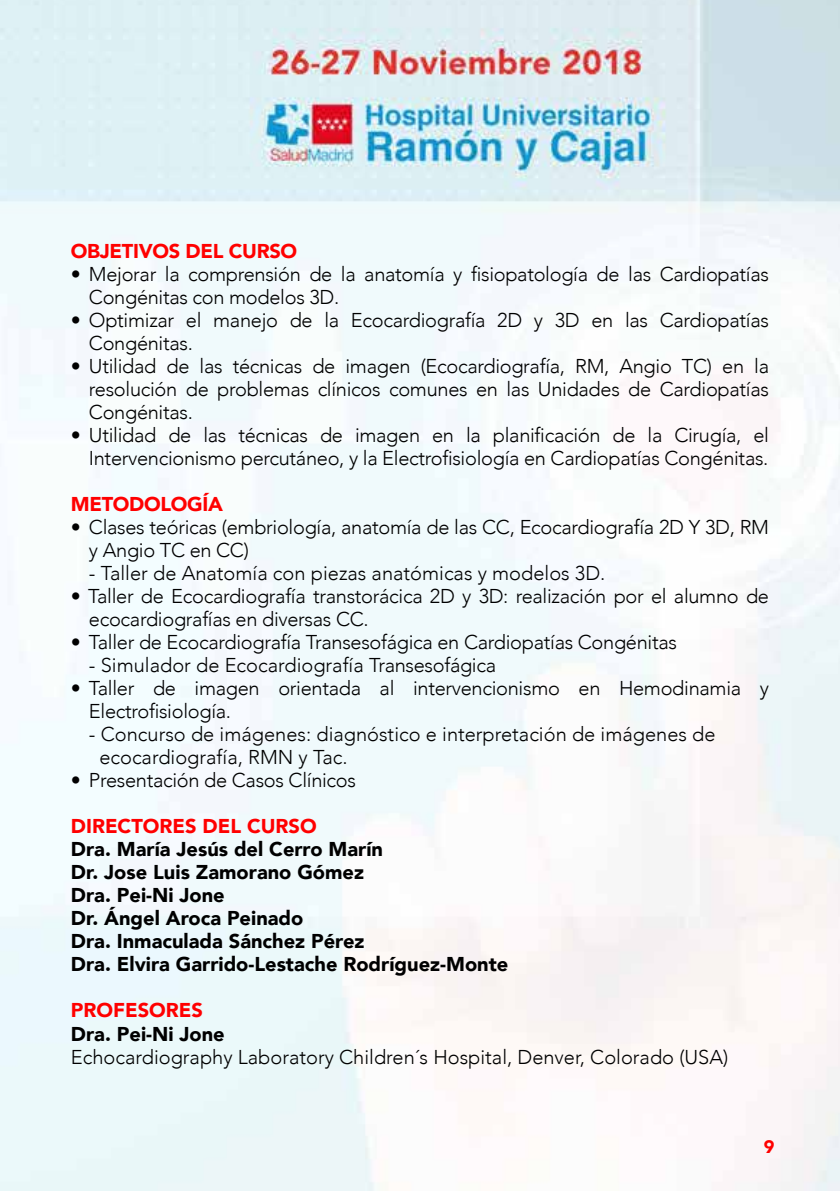
<style>
.page{position:relative;width:840px;height:1191px;background:#fff}
.page>*{position:absolute;margin:0;border:0;box-sizing:border-box;transform-origin:0 0}
.t1{font:300 20px/23px "Avenir";letter-spacing:-.015em;color:#000}
.t2{font:900 20px/23px "Avenir";color:#000}
.t3{font:900 20px "Avenir";letter-spacing:-.01em;color:#f00}
.t4{font:900 18px "Avenir";color:#f00}
</style>
<div class="page">
<img style="left:0;top:0;width:839px;height:1191px">
<p class="t3" style="left:71px;top:234px;width:228px">OBJETIVOS DEL CURSO</p>
<p class="t1" style="left:89px;top:263px;width:681px;text-indent:-18px">• Mejorar la comprensión de la anatomía y fisiopatología de las Cardiopatías<br>Congénitas con modelos 3D.</p>
<p class="t1" style="left:89px;top:309px;width:681px;text-indent:-18px">• Optimizar el manejo de la Ecocardiografía 2D y 3D en las Cardiopatías<br>Congénitas.</p>
<p class="t1" style="left:89px;top:355px;width:681px;text-align:justify;text-indent:-18px">• Utilidad de las técnicas de imagen (Ecocardiografía, RM, Angio TC) en la resolución de problemas clínicos comunes en las Unidades de Cardiopatías Congénitas.</p>
<p class="t1" style="left:71px;top:424px;width:699px;text-align:right">• Utilidad de las técnicas de imagen en la planificación de la Cirugía, el<br>Intervencionismo percutáneo, y la Electrofisiología en Cardiopatías Congénitas.</p>
<p class="t3" style="left:71px;top:487px;width:153px">METODOLOGÍA</p>
<p class="t1" style="left:89px;top:516px;width:681px;text-indent:-18px">• Clases teóricas (embriología, anatomía de las CC, Ecocardiografía 2D Y 3D, RM y Angio TC en CC)</p>
<p class="t1" style="left:89px;top:562px;width:517px">- Taller de Anatomía con piezas anatómicas y modelos 3D.</p>
<p class="t1" style="left:89px;top:585px;width:681px;text-indent:-18px">• Taller de Ecocardiografía transtorácica 2D y 3D: realización por el alumno de ecocardiografías en diversas CC.</p>
<p class="t1" style="left:71px;top:631px;width:607px">• Taller de Ecocardiografía Transesofágica en Cardiopatías Congénitas</p>
<p class="t1" style="left:89px;top:654px;width:408px">- Simulador de Ecocardiografía Transesofágica</p>
<p class="t1" style="left:89px;top:677px;width:681px;text-indent:-18px">• Taller de imagen orientada al intervencionismo en Hemodinamia y<br>Electrofisiología.</p>
<p class="t1" style="left:99px;top:723px;width:617px;text-indent:-10px">- Concurso de imágenes: diagnóstico e interpretación de imágenes de ecocardiografía, RMN y Tac.</p>
<p class="t1" style="left:71px;top:769px;width:286px">• Presentación de Casos Clínicos</p>
<p class="t3" style="left:71px;top:809px;width:247px">DIRECTORES DEL CURSO</p>
<p class="t2" style="left:71px;top:837px;width:438px">Dra. María Jesús del Cerro Marín<br>Dr. Jose Luis Zamorano Gómez<br>Dra. Pei-Ni Jone<br>Dr. Ángel Aroca Peinado<br>Dra. Inmaculada Sánchez Pérez<br>Dra. Elvira Garrido-Lestache Rodríguez-Monte</p>
<p class="t3" style="left:71px;top:993px;width:133px">PROFESORES</p>
<p class="t2" style="left:71px;top:1021px;width:155px">Dra. Pei-Ni Jone</p>
<p class="t1" style="left:71px;top:1045px;width:658px">Echocardiography Laboratory Children´s Hospital, Denver, Colorado (USA)</p>
<p class="t4" style="left:763px;top:1131px;width:12px">9</p>
</div>
